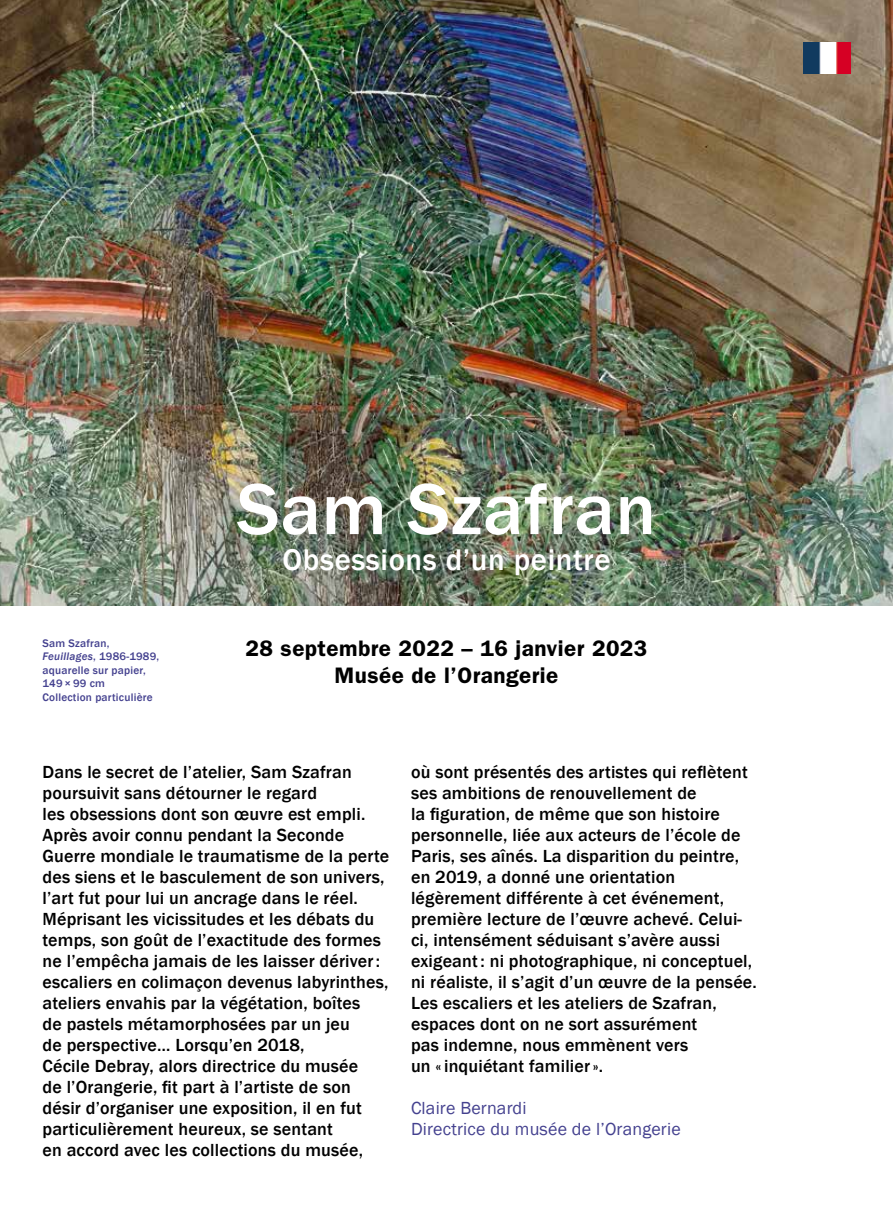
<style>
.page{position:relative;width:893px;height:1212px;background:#fff}
.page>*{position:absolute;margin:0;border:0;box-sizing:border-box;transform-origin:0 0}
.t1{font:500 75px "Franklin Gothic";letter-spacing:.01em;color:#fff}
.t2{font:500 30.75px "Franklin Gothic";letter-spacing:.02em;color:#fff}
.t3{font:600 22.5px/27px "Franklin Gothic";letter-spacing:.02em;color:#000;text-align:center}
.t4{font:500 18px/21px "Franklin Gothic";letter-spacing:.01em;color:#000}
.t5{font:18px/21px "Franklin Gothic";letter-spacing:.01em;color:#44418f}
.t6{font:500 11.25px/13.5px "Franklin Gothic";letter-spacing:.02em;color:#44418f}
.s1{font-style:italic}
</style>
<div class="page">
<img style="left:0;top:0;width:893px;height:606px">
<img style="left:804px;top:43px;width:46px;height:31px">
<p class="t6" style="left:43px;top:636px;width:118px">Sam Szafran,<br><span class="s1">Feuillages</span>, 1986-1989, aquarelle sur papier,<br>149 × 99 cm<br>Collection particulière</p>
<h1 class="t1" style="left:237px;top:463px;width:421px">Sam Szafran</h1>
<h2 class="t2" style="left:282px;top:541px;width:330px">Obsessions d’un peintre</h2>
<p class="t3" style="left:246px;top:635px;width:403px">28 septembre 2022 – 16 janvier 2023<br>Musée de l’Orangerie</p>
<p class="t4" style="left:43px;top:762px;width:348px">Dans le secret de l’atelier, Sam Szafran poursuivit sans détourner le regard<br>les obsessions dont son œuvre est empli.<br>Après avoir connu pendant la Seconde Guerre mondiale le traumatisme de la perte des siens et le basculement de son univers, l’art fut pour lui un ancrage dans le réel.<br>Méprisant les vicissitudes et les débats du temps, son goût de l’exactitude des formes ne l’empêcha jamais de les laisser dériver: escaliers en colimaçon devenus labyrinthes, ateliers envahis par la végétation, boîtes<br>de pastels métamorphosées par un jeu<br>de perspective… Lorsqu’en 2018,<br>Cécile Debray, alors directrice du musée<br>de l’Orangerie, fit part à l’artiste de son désir d’organiser une exposition, il en fut particulièrement heureux, se sentant<br>en accord avec les collections du musée,</p>
<p class="t4" style="left:411px;top:762px;width:347px">où sont présentés des artistes qui reflètent ses ambitions de renouvellement de<br>la figuration, de même que son histoire personnelle, liée aux acteurs de l’école de Paris, ses aînés. La disparition du peintre, en 2019, a donné une orientation légèrement différente à cet événement, première lecture de l’œuvre achevé. Celui&shy;ci, intensément séduisant s’avère aussi exigeant: ni photographique, ni conceptuel, ni réaliste, il s’agit d’un œuvre de la pensée.<br>Les escaliers et les ateliers de Szafran, espaces dont on ne sort assurément<br>pas indemne, nous emmènent vers<br>un «inquiétant familier».</p>
<p class="t5" style="left:411px;top:1098px;width:271px">Claire Bernardi<br>Directrice du musée de l’Orangerie</p>
</div>
